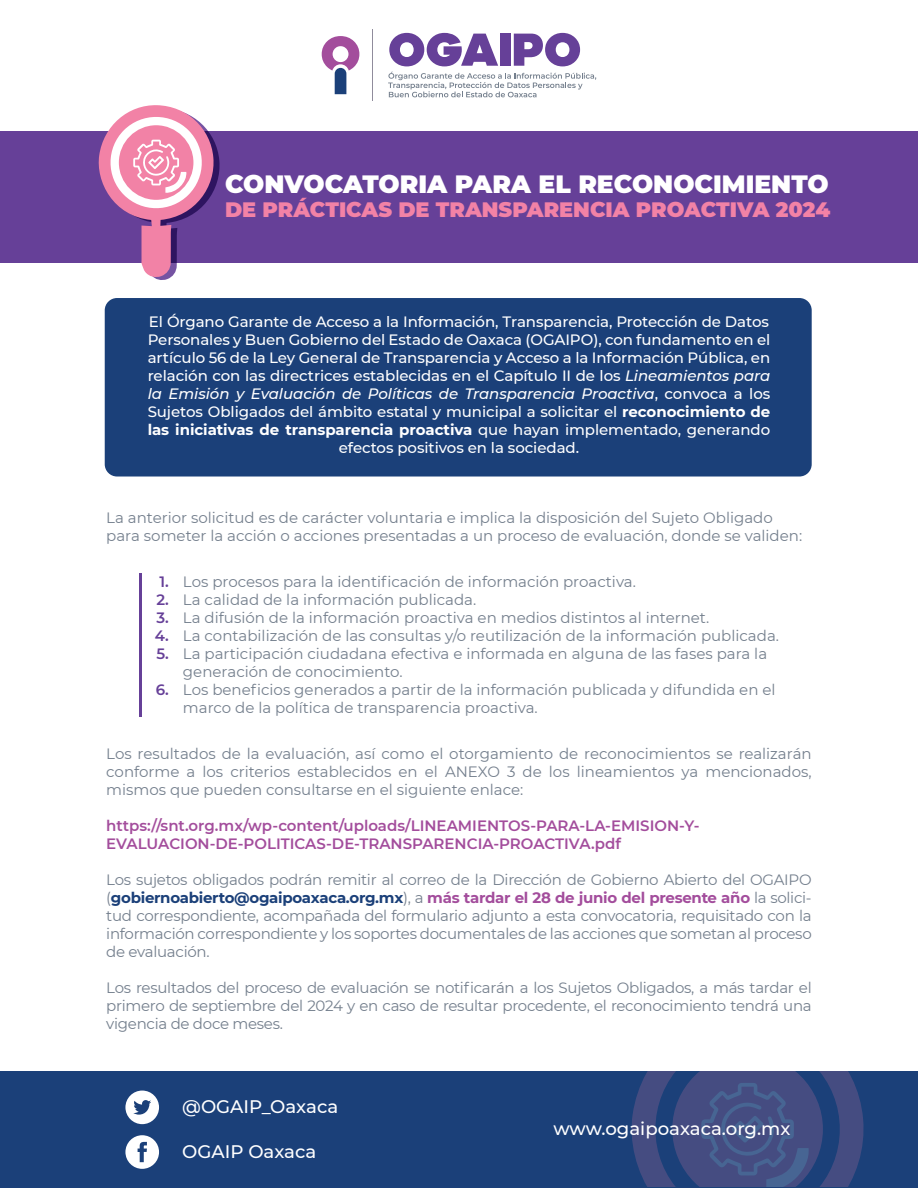
<style>
.page{position:relative;width:918px;height:1188px;background:#fff}
.page>*{position:absolute;margin:0;border:0;box-sizing:border-box;transform-origin:0 0}
.t1{font:900 25.05px "Montserrat";color:#fff}
.t2{font:900 20.85px "Montserrat";color:#f282a6}
.t3{font:500 18.15px "Montserrat";color:#fff}
.t4{font:15px/18px "Montserrat";color:#747f8d;text-align:justify}
.t5{font:500 15px/18px "Montserrat";letter-spacing:-.005em;color:#fff;text-align:center}
.t6{font:600 15px/18px "Montserrat";color:#a34d9c}
.t7{font:600 15px/18px "Montserrat";color:#664098;text-align:center}
.s1{font-style:italic}
.s2{font-weight:700}
.s3{font-weight:700;color:#1b4079}
.s4{font-weight:700;color:#a34d9c}
</style>
<div class="page">
<div style="left:105px;top:298px;width:707px;height:179px;background:#1b4079;border-radius:12px"></div>
<div style="left:0;top:131px;width:918px;height:132px;background:#664098"></div>
<svg style="left:388px;top:72px;width:208px;height:25px"></svg>
<svg style="left:389px;top:33px;width:109px;height:33px"></svg>
<div style="left:500px;top:34px;width:10px;height:32px;background:#664098"></div>
<svg style="left:514px;top:33px;width:66px;height:33px"></svg>
<hr style="left:372px;top:30px;width:1px;height:71px;background:#908c9c">
<svg style="left:322px;top:36px;width:37px;height:58px"></svg>
<div style="left:0;top:1071px;width:918px;height:117px;background:#1b4079"></div>
<svg style="left:125px;top:1135px;width:34px;height:34px"></svg>
<svg style="left:125px;top:1091px;width:34px;height:33px"></svg>
<hr style="left:139px;top:573px;width:2px;height:144px;background:#664098">
<svg style="left:98px;top:105px;width:122px;height:175px"></svg>
<hr style="left:565px;top:1187px;width:353px;height:1px;background:#575a5b">
<svg style="left:632px;top:1071px;width:232px;height:116px"></svg>
<h1 class="t1" style="left:225px;top:165px;width:605px">CONVOCATORIA PARA EL RECONOCIMIENTO</h1>
<h2 class="t2" style="left:225px;top:194px;width:607px">DE PRÁCTICAS DE TRANSPARENCIA PROACTIVA 2024</h2>
<p class="t5" style="left:148px;top:313px;width:624px">El Órgano Garante de Acceso a la Información, Transparencia, Protección de Datos Personales y Buen Gobierno del Estado de Oaxaca (OGAIPO), con fundamento en el artículo 56 de la Ley General de Transparencia y Acceso a la Información Pública, en relación con las directrices establecidas en el Capítulo II de los <span class="s1">Lineamientos para la Emisión y Evaluación de Políticas de Transparencia Proactiva</span>, convoca a los Sujetos Obligados del ámbito estatal y municipal a solicitar el <span class="s2">reconocimiento de las iniciativas de transparencia proactiva</span> que hayan implementado, generando efectos positivos en la sociedad.</p>
<p class="t4" style="left:106px;top:508px;width:697px">La anterior solicitud es de carácter voluntaria e implica la disposición del Sujeto Obligado para someter la acción o acciones presentadas a un proceso de evaluación, donde se validen:</p>
<p class="t7" style="left:155px;top:572px;width:16px">1.<br>2.<br>3.<br>4.<br>5.</p>
<p class="t7" style="left:156px;top:680px;width:15px">6.</p>
<p class="t4" style="left:183px;top:572px;width:598px;text-align:left">Los procesos para la identificación de información proactiva.<br>La calidad de la información publicada.<br>La difusión de la información proactiva en medios distintos al internet.<br>La contabilización de las consultas y/o reutilización de la información publicada.<br>La participación ciudadana efectiva e informada en alguna de las fases para la generación de conocimiento.<br>Los beneficios generados a partir de la información publicada y difundida en el marco de la política de transparencia proactiva.</p>
<p class="t4" style="left:106px;top:744px;width:707px">Los resultados de la evaluación, así como el otorgamiento de reconocimientos se realizarán conforme a los criterios establecidos en el ANEXO 3 de los lineamientos ya mencionados, mismos que pueden consultarse en el siguiente enlace:</p>
<p class="t6" style="left:106px;top:816px;width:595px">https://snt.org.mx/wp-content/uploads/LINEAMIENTOS-PARA-LA-EMISION-Y-<br>EVALUACION-DE-POLITICAS-DE-TRANSPARENCIA-PROACTIVA.pdf</p>
<p class="t4" style="left:106px;top:870px;width:707px">Los sujetos obligados podrán remitir al correo de la Dirección de Gobierno Abierto del OGAIPO (<span class="s3">gobiernoabierto@ogaipoaxaca.org.mx</span>), a <span class="s4">más tardar el 28 de junio del presente año</span> la solici&shy;tud correspondiente, acompañada del formulario adjunto a esta convocatoria, requisitado con la información correspondiente y los soportes documentales de las acciones que sometan al proceso de evaluación.</p>
<p class="t4" style="left:106px;top:978px;width:707px">Los resultados del proceso de evaluación se notificarán a los Sujetos Obligados, a más tardar el primero de septiembre del 2024 y en caso de resultar procedente, el reconocimiento tendrá una vigencia de doce meses.</p>
<p class="t3" style="left:182px;top:1094px;width:158px">@OGAIP_Oaxaca</p>
<p class="t3" style="left:182px;top:1139px;width:136px">OGAIP Oaxaca</p>
<p class="t3" style="left:553px;top:1116px;width:239px">www.ogaipoaxaca.org.mx</p>
</div>
